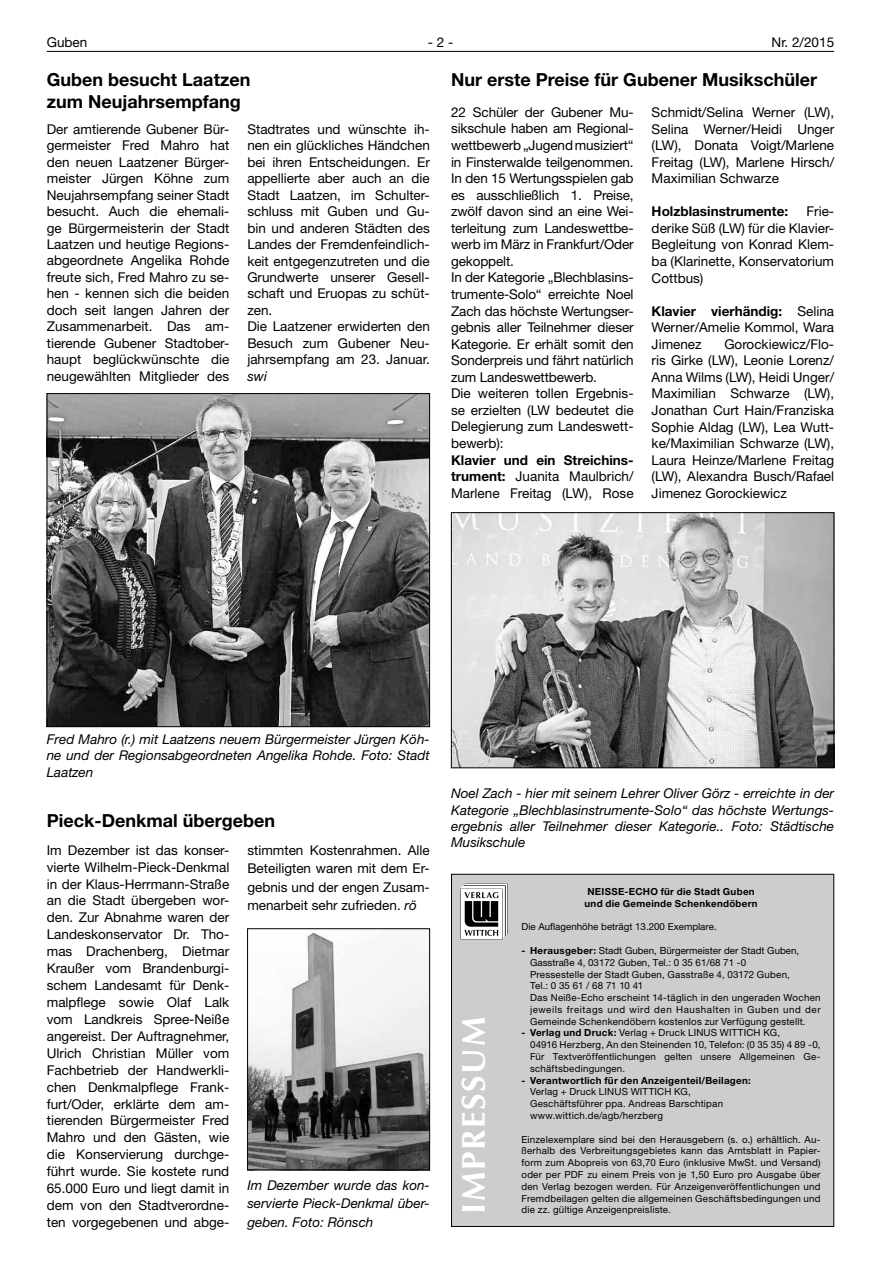
<style>
.page{position:relative;width:881px;height:1263px;background:#fff}
.page>*{position:absolute;margin:0;border:0;box-sizing:border-box;transform-origin:0 0}
.t1{font:700 33px "Optima LT";letter-spacing:.05em;color:#fff}
.t2{font:700 18px/21.6px "Helvetica Neue LT";color:#000}
.t3{font:13.5px/16.5px "Helvetica Neue LT";color:#000;text-align:justify}
.t4{font:italic 13.5px/16.2px "Helvetica Neue LT";color:#000;text-align:justify}
.t5{font:700 13.5px "Helvetica Neue LT";color:#000}
.t6{font:9.75px/11.9px "Helvetica Neue LT";letter-spacing:.02em;color:#000}
.t7{font:700 9.75px/11.9px "Helvetica Neue LT";letter-spacing:.03em;color:#000;text-align:center}
.t8{font:9.75px "Helvetica Neue LT";color:#000}
.s1{font-weight:700}
.s2{font-style:italic}
</style>
<div class="page">
<hr style="left:47px;top:51px;width:786px;height:1px;background:#000">
<img style="left:49px;top:395px;width:378px;height:330px">
<div style="left:47px;top:393px;width:382px;height:334px;border:1px solid #000"></div>
<img style="left:249px;top:932px;width:178px;height:236px">
<div style="left:247px;top:928px;width:182px;height:242px;border:1px solid #000"></div>
<img style="left:453px;top:514px;width:378px;height:252px">
<div style="left:451px;top:512px;width:382px;height:256px;border:1px solid #000"></div>
<div style="left:451px;top:874px;width:382px;height:353px;background:#cecdcd;border:1px solid #000"></div>
<svg style="left:460px;top:884px;width:47px;height:55px;background:#999"></svg>
<p class="t3" style="left:47px;top:34px;width:42px">Guben</p>
<p class="t3" style="left:427px;top:34px;width:27px">- 2 -</p>
<p class="t3" style="left:771px;top:34px;width:64px">Nr. 2/2015</p>
<h2 class="t2" style="left:47px;top:69px;width:205px">Guben besucht Laatzen zum Neujahrsempfang</h2>
<h2 class="t2" style="left:451px;top:69px;width:367px">Nur erste Preise für Gubener Musikschüler</h2>
<p class="t3" style="left:47px;top:121px;width:184px">Der amtierende Gubener Bür&shy;germeister Fred Mahro hat den neuen Laatzener Bürger&shy;meister Jürgen Köhne zum Neujahrsempfang seiner Stadt besucht. Auch die ehemali&shy;ge Bürgermeisterin der Stadt Laatzen und heutige Regions&shy;abgeordnete Angelika Rohde freute sich, Fred Mahro zu se&shy;hen - kennen sich die beiden doch seit langen Jahren der Zusammenarbeit. Das am&shy;tierende Gubener Stadtober&shy;haupt beglückwünschte die neugewählten Mitglieder des</p>
<p class="t3" style="left:247px;top:121px;width:184px;text-align:left">Stadtrates und wünschte ih&shy;nen ein glückliches Händchen bei ihren Entscheidungen. Er appellierte aber auch an die<br>Stadt Laatzen, im Schulter&shy;schluss mit Guben und Gu&shy;bin und anderen Städten des<br>Landes der Fremdenfeindlich&shy;keit entgegenzutreten und die<br>Grundwerte unserer Gesell&shy;schaft und Eruopas zu schüt&shy;zen.<br>Die Laatzener erwiderten den<br>Besuch zum Gubener Neu&shy;jahrsempfang am 23. Januar.</p>
<p class="t3" style="left:451px;top:104px;width:184px;text-align:left">22 Schüler der Gubener Mu&shy;sikschule haben am Regional&shy;wettbewerb „Jugend musiziert“ in Finsterwalde teilgenommen.<br>In den 15 Wertungsspielen gab es ausschließlich 1. Preise, zwölf davon sind an eine Wei&shy;terleitung zum Landeswettbe&shy;werb im März in Frankfurt/Oder gekoppelt.<br>In der Kategorie „Blechblasins&shy;trumente-Solo“ erreichte Noel<br>Zach das höchste Wertungser&shy;gebnis aller Teilnehmer dieser<br>Kategorie. Er erhält somit den<br>Sonderpreis und fährt natürlich zum Landeswettbewerb.<br>Die weiteren tollen Ergebnis&shy;se erzielten (LW bedeutet die<br>Delegierung zum Landeswett&shy;bewerb):</p>
<p class="t3" style="left:451px;top:451px;width:184px"><span class="s1">Klavier und ein Streichins&shy;trument:</span> Juanita Maulbrich/ Marlene Freitag (LW), Rose</p>
<p class="t3" style="left:651px;top:104px;width:184px">Schmidt/Selina Werner (LW), Selina Werner/Heidi Unger (LW), Donata Voigt/Marlene Freitag (LW), Marlene Hirsch/ Maximilian Schwarze</p>
<p class="t5" style="left:651px;top:203px;width:138px">Holzblasinstrumente:</p>
<p class="t3" style="left:651px;top:203px;width:184px;text-indent:155px">Frie&shy;derike Süß (LW) für die Klavier-Begleitung von Konrad Klem&shy;ba (Klarinette, Konservatorium Cottbus)</p>
<p class="t3" style="left:651px;top:302px;width:184px"><span class="s1">Klavier vierhändig:</span> Selina Werner/Amelie Kommol, Wara Jimenez</p>
<p class="t3" style="left:651px;top:335px;width:184px;text-indent:73px">Gorockiewicz/Flo&shy;ris Girke (LW), Leonie Lorenz/ Anna Wilms (LW), Heidi Unger/ Maximilian Schwarze (LW), Jonathan Curt Hain/Franziska Sophie Aldag (LW), Lea Wutt&shy;ke/Maximilian Schwarze (LW), Laura Heinze/Marlene Freitag (LW), Alexandra Busch/Rafael Jimenez Gorockiewicz</p>
<p class="t4" style="left:247px;top:367px;width:21px">swi</p>
<p class="t4" style="left:47px;top:731px;width:384px">Fred Mahro (r.) mit Laatzens neuem Bürgermeister Jürgen Köh&shy;ne und der Regionsabgeordneten Angelika Rohde. Foto: Stadt Laatzen</p>
<h2 class="t2" style="left:47px;top:809px;width:230px">Pieck-Denkmal übergeben</h2>
<p class="t3" style="left:47px;top:841px;width:184px;line-height:17px">Im Dezember ist das konser&shy;vierte Wilhelm-Pieck-Denkmal in der Klaus-Herrmann-Straße an die Stadt übergeben wor&shy;den. Zur Abnahme waren der Landeskonservator Dr. Tho&shy;mas Drachenberg, Dietmar Kraußer vom Brandenburgi&shy;schem Landesamt für Denk&shy;malpflege sowie Olaf Lalk vom Landkreis Spree-Neiße angereist. Der Auftragnehmer, Ulrich Christian Müller vom Fachbetrieb der Handwerkli&shy;chen Denkmalpflege Frank&shy;furt/Oder, erklärte dem am&shy;tierenden Bürgermeister Fred Mahro und den Gästen, wie die Konservierung durchge&shy;führt wurde. Sie kostete rund 65.000 Euro und liegt damit in dem von den Stadtverordne&shy;ten vorgegebenen und abge-</p>
<p class="t3" style="left:247px;top:841px;width:184px;line-height:18.5px">stimmten Kostenrahmen. Alle Beteiligten waren mit dem Er&shy;gebnis und der engen Zusam&shy;menarbeit sehr zufrieden. <span class="s2">rö</span></p>
<p class="t4" style="left:247px;top:1176px;width:184px;line-height:18.5px">Im Dezember wurde das kon&shy;servierte Pieck-Denkmal über&shy;geben. Foto: Rönsch</p>
<p class="t4" style="left:451px;top:785px;width:384px">Noel Zach - hier mit seinem Lehrer Oliver Görz - erreichte in der Kategorie „Blechblasinstrumente-Solo“ das höchste Wertungs&shy;ergebnis aller Teilnehmer dieser Kategorie.. Foto: Städtische Musikschule</p>
<h1 class="t1" style="left:454px;top:1214px;width:198px;rotate:-90deg">IMPRESSUM</h1>
<p class="t7" style="left:584px;top:885px;width:174px">NEISSE-ECHO für die Stadt Guben und die Gemeinde Schenkendöbern</p>
<p class="t8" style="left:521px;top:921px;width:197px">Die Auflagenhöhe beträgt 13.200 Exemplare.</p>
<p class="t6" style="left:530px;top:944px;width:292px;text-indent:-9px"><span class="s1">- Herausgeber:</span> Stadt Guben, Bürgermeister der Stadt Guben, Gasstraße 4, 03172 Guben, Tel.: 0 35 61/68 71 -0<br>Pressestelle der Stadt Guben, Gasstraße 4, 03172 Guben,<br>Tel.: 0 35 61 / 68 71 10 41<br>Das Neiße-Echo erscheint 14-täglich in den ungeraden Wochen jeweils freitags und wird den Haushalten in Guben und der Gemeinde Schenkendöbern kostenlos zur Verfügung gestellt.</p>
<p class="t6" style="left:530px;top:1027px;width:292px;text-indent:-9px"><span class="s1">- Verlag und Druck:</span> Verlag + Druck LINUS WITTICH KG,<br>04916 Herzberg, An den Steinenden 10, Telefon: (0 35 35) 4 89 -0, Für Textveröffentlichungen gelten unsere Allgemeinen Ge&shy;schäftsbedingungen.</p>
<p class="t7" style="left:521px;top:1074px;width:231px">- Verantwortlich für den Anzeigenteil/Beilagen:</p>
<p class="t6" style="left:530px;top:1086px;width:194px">Verlag + Druck LINUS WITTICH KG,<br>Geschäftsführer ppa. Andreas Barschtipan www.wittich.de/agb/herzberg</p>
<p class="t6" style="left:521px;top:1133px;width:300px;text-align:justify">Einzelexemplare sind bei den Herausgebern (s. o.) erhältlich. Au&shy;ßerhalb des Verbreitungsgebietes kann das Amtsblatt in Papier&shy;form zum Abopreis von 63,70 Euro (inklusive MwSt. und Versand) oder per PDF zu einem Preis von je 1,50 Euro pro Ausgabe über den Verlag bezogen werden. Für Anzeigenveröffentlichungen und Fremdbeilagen gelten die allgemeinen Geschäftsbedingungen und</p>
<p class="t6" style="left:521px;top:1204px;width:151px">die zz. gültige Anzeigenpreisliste.</p>
</div>
